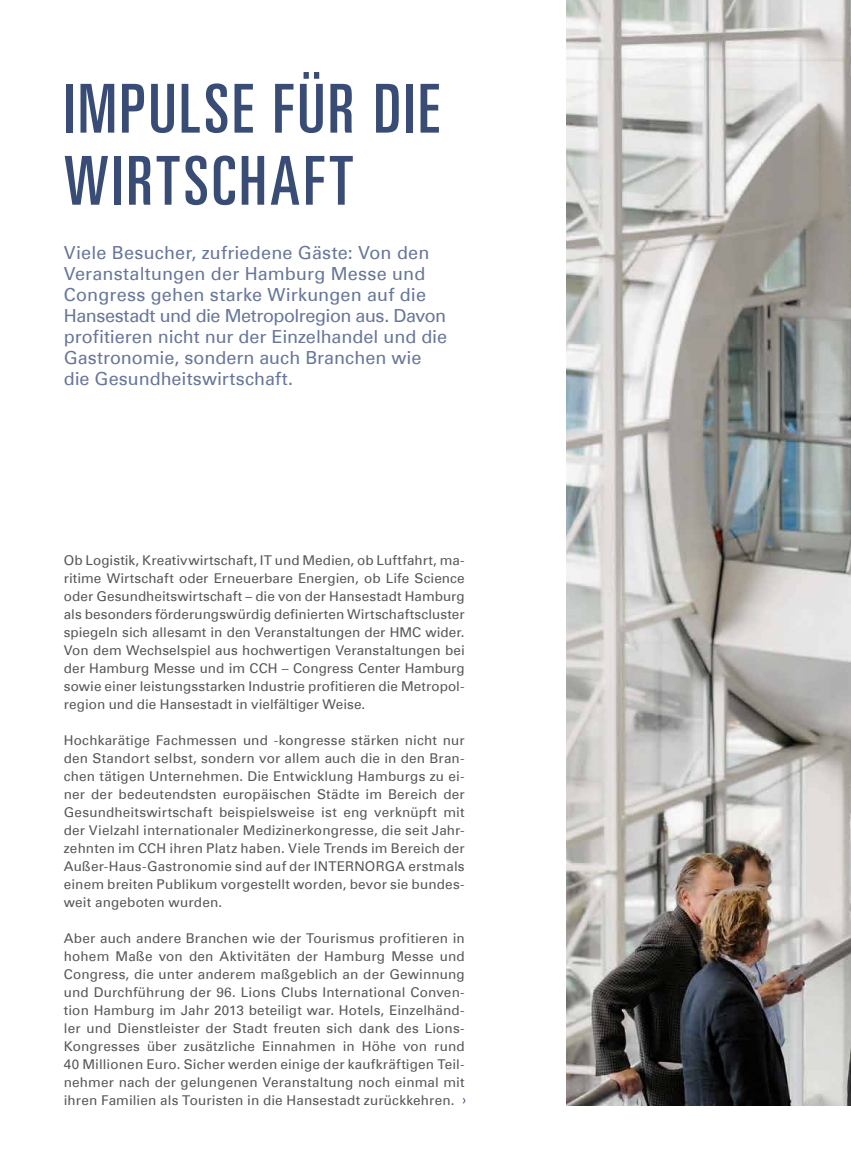
<style>
.page{position:relative;width:851px;height:1149px;background:#fff}
.page>*{position:absolute;margin:0;border:0;box-sizing:border-box;transform-origin:0 0}
.t1{font:ultra-condensed 67.5px/72px "Univers Com 59";letter-spacing:.05em;color:#394c76}
.t2{font:18px/21px "Univers Com 55 Roman";color:#68769a}
.t3{font:13.5px/18px "Univers Com 55 Roman";letter-spacing:.01em;color:#565655;text-align:justify}
.t4{font:13.5px "Avenir";color:#243a65}
</style>
<div class="page">
<img style="left:566px;top:0;width:284px;height:1105px">
<svg style="left:756px;top:0;width:94px;height:433px;background:#abaaa6"></svg>
<h1 class="t1" style="left:64px;top:72px;width:377px">IMPULSE FÜR DIE<br>WIRTSCHAFT</h1>
<p class="t2" style="left:64px;top:242px;width:385px">Viele Besucher, zufriedene Gäste: Von den Veranstaltungen der Hamburg Messe und Congress gehen starke Wirkungen auf die Hansestadt und die Metropolregion aus. Davon profitieren nicht nur der Einzelhandel und die Gastronomie, sondern auch Branchen wie die Gesundheitswirtschaft.</p>
<p class="t3" style="left:64px;top:551px;width:402px">Ob Logistik, Kreativwirtschaft, IT und Medien, ob Luftfahrt, ma&shy;ritime Wirtschaft oder Erneuerbare Energien, ob Life Science oder Gesundheitswirtschaft – die von der Hansestadt Hamburg als besonders förderungswürdig definierten Wirtschaftscluster spiegeln sich allesamt in den Veranstaltungen der HMC wider.<br>Von dem Wechselspiel aus hochwertigen Veranstaltungen bei der Hamburg Messe und im CCH – Congress Center Hamburg sowie einer leistungsstarken Industrie profitieren die Metropol&shy;region und die Hansestadt in vielfältiger Weise.</p>
<p class="t3" style="left:64px;top:731px;width:402px">Hochkarätige Fachmessen und -kongresse stärken nicht nur den Standort selbst, sondern vor allem auch die in den Bran&shy;chen tätigen Unternehmen. Die Entwicklung Hamburgs zu ei&shy;ner der bedeutendsten europäischen Städte im Bereich der Gesundheitswirtschaft beispielsweise ist eng verknüpft mit der Vielzahl internationaler Medizinerkongresse, die seit Jahr&shy;zehnten im CCH ihren Platz haben. Viele Trends im Bereich der Außer-Haus-Gastronomie sind auf der INTERNORGA erstmals einem breiten Publikum vorgestellt worden, bevor sie bundes&shy;weit angeboten wurden.</p>
<p class="t3" style="left:64px;top:929px;width:402px">Aber auch andere Branchen wie der Tourismus profitieren in hohem Maße von den Aktivitäten der Hamburg Messe und Congress, die unter anderem maßgeblich an der Gewinnung und Durchführung der 96. Lions Clubs International Conven&shy;tion Hamburg im Jahr 2013 beteiligt war. Hotels, Einzelhänd&shy;ler und Dienstleister der Stadt freuten sich dank des Lions-Kongresses über zusätzliche Einnahmen in Höhe von rund 40 Mil lionen Euro. Sicher werden einige der kaufkräftigen Teil&shy;nehmer nach der gelungenen Veranstaltung noch einmal mit ihren Familien als Touristen in die Hansestadt zurückkehren.</p>
<p class="t4" style="left:462px;top:1090px;width:6px">›</p>
</div>
